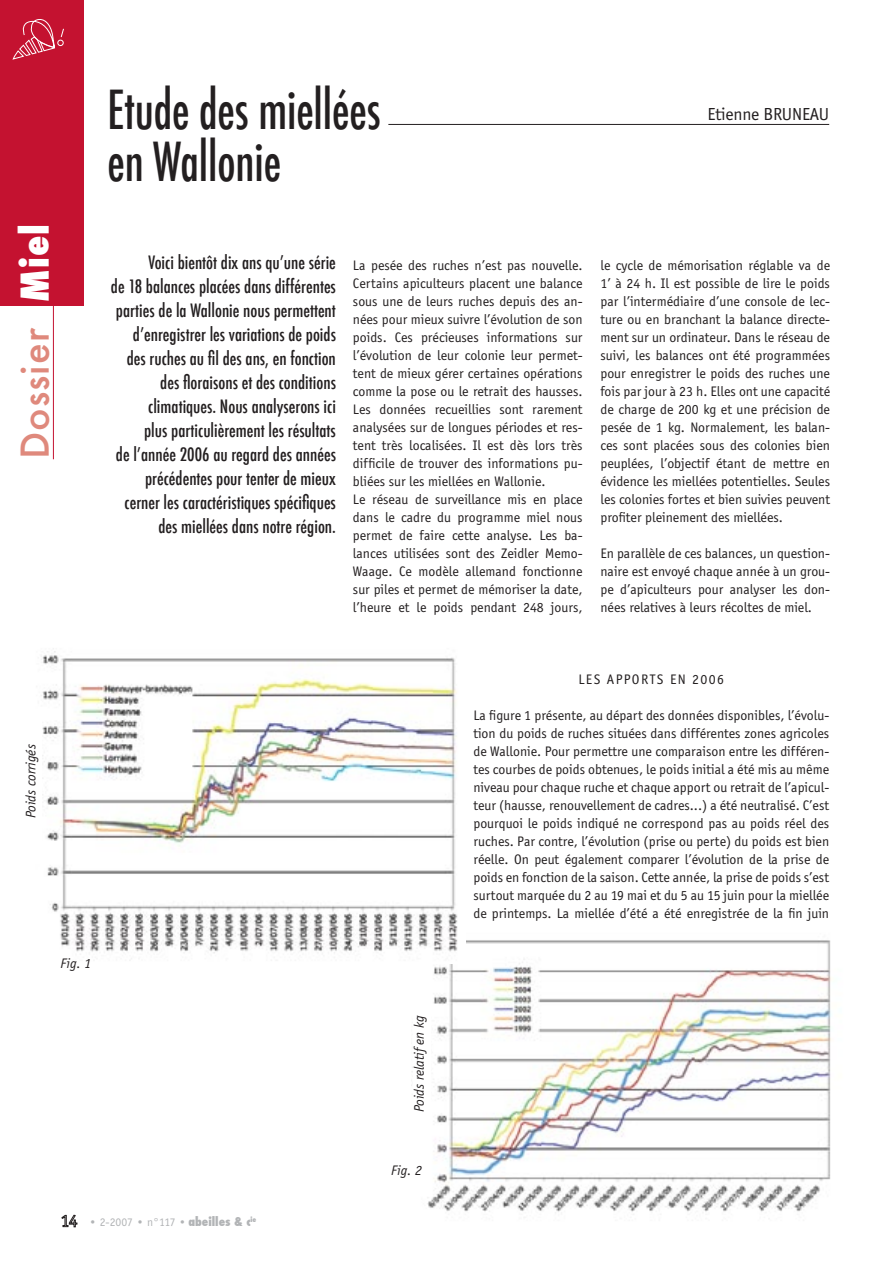
<style>
.page{position:relative;width:893px;height:1263px;background:#fff}
.page>*{position:absolute;margin:0;border:0;box-sizing:border-box;transform-origin:0 0}
.t1{font:500 condensed 52.5px/52.5px "Futura";letter-spacing:-.005em;color:#231f20;scale:.9 1}
.t2{font:500 37.5px "Futura";letter-spacing:.03em;color:#df897c}
.t3{font:500 condensed 18px/24px "Futura";color:#231f20;text-align:right}
.t4{font:18px "Officina Sans";letter-spacing:-.01em;color:#231f20}
.t5{font:14.25px/18px "Officina Sans";color:#231f20;text-align:justify}
.t6{font:italic 14.25px "Officina Sans";color:#231f20}
.t7{font:14.25px "Officina Sans";letter-spacing:.1em;color:#231f20}
.t8{font:12px "Officina Sans";color:#b2b4b6}
.s1{font-weight:800;font-stretch:condensed;color:#fff}
.s2{font-family:"Futura";font-weight:800;font-stretch:condensed}
</style>
<div class="page">
<svg style="left:62px;top:1214px;width:15px;height:13px"></svg>
<div style="left:0;top:0;width:84px;height:306px;background:#c41230"></div>
<hr style="left:53px;top:48px;width:1px;height:411px;background:#c41230">
<hr style="left:388px;top:124px;width:441px;height:1px;background:#231f20">
<svg style="left:12px;top:19px;width:52px;height:41px"></svg>
<img style="left:411px;top:940px;width:420px;height:272px">
<div style="left:413px;top:1002px;width:17px;height:123px;background:#fff"></div>
<img style="left:42px;top:648px;width:424px;height:315px">
<p class="t2" style="left:9px;top:459px;width:237px;rotate:-90deg">Dossier <span class="s1">Miel</span></p>
<p class="t1" style="left:107px;top:83px;width:305px">Etude des miellées en Wallonie</p>
<p class="t4" style="left:708px;top:104px;width:123px">Etienne BRUNEAU</p>
<p class="t3" style="left:111px;top:250px;width:227px">Voici bientôt dix ans quʼune série<br>de 18 balances placées dans différentes parties de la Wallonie nous permettent dʼenregistrer les variations de poids des ruches au fil des ans, en fonction des floraisons et des conditions climatiques. Nous analyserons ici<br>plus particulièrement les résultats<br>de lʼannée 2006 au regard des années précédentes pour tenter de mieux cerner les caractéristiques spécifiques des miellées dans notre région.</p>
<p class="t5" style="left:353px;top:256px;width:231px">La pesée des ruches n’est pas nouvelle.<br>Certains apiculteurs placent une balance sous une de leurs ruches depuis des an&shy;nées pour mieux suivre l’évolution de son poids. Ces précieuses informations sur l’évolution de leur colonie leur permet&shy;tent de mieux gérer certaines opérations comme la pose ou le retrait des hausses.<br>Les données recueillies sont rarement analysées sur de longues périodes et res&shy;tent très localisées. Il est dès lors très difficile de trouver des informations pu&shy;bliées sur les miellées en Wallonie.</p>
<p class="t5" style="left:353px;top:490px;width:231px">Le réseau de surveillance mis en place dans le cadre du programme miel nous permet de faire cette analyse. Les ba&shy;lances utilisées sont des Zeidler Memo-Waage. Ce modèle allemand fonctionne sur piles et permet de mémoriser la date, l’heure et le poids pendant 248 jours,</p>
<p class="t5" style="left:600px;top:256px;width:231px">le cycle de mémorisation réglable va de 1’ à 24 h. Il est possible de lire le poids par l’intermédiaire d’une console de lec&shy;ture ou en branchant la balance directe&shy;ment sur un ordinateur. Dans le réseau de suivi, les balances ont été programmées pour enregistrer le poids des ruches une fois par jour à 23 h. Elles ont une capacité de charge de 200 kg et une précision de pesée de 1 kg. Normalement, les balan&shy;ces sont placées sous des colonies bien peuplées, l’objectif étant de mettre en évidence les miellées potentielles. Seules les colonies fortes et bien suivies peuvent profiter pleinement des miellées.</p>
<p class="t5" style="left:600px;top:544px;width:231px">En parallèle de ces balances, un question&shy;naire est envoyé chaque année à un grou&shy;pe d’apiculteurs pour analyser les don&shy;nées relatives à leurs récoltes de miel.</p>
<p class="t6" style="left:23px;top:818px;width:76px;rotate:-90deg">Poids corrigés</p>
<p class="t6" style="left:61px;top:956px;width:32px">Fig. 1</p>
<p class="t8" style="left:89px;top:1215px;width:169px">• 2-2007 • n°117 • <span class="s2">abeilles &amp; c</span><sup>ie</sup></p>
<p class="t6" style="left:411px;top:1112px;width:99px;rotate:-90deg">Poids relatifen kg</p>
<p class="t6" style="left:391px;top:1162px;width:32px">Fig. 2</p>
<p class="t7" style="left:578px;top:671px;width:147px">LES APPORTS EN 2006</p>
<p class="t5" style="left:473px;top:706px;width:357px">La figure 1 présente, au départ des données disponibles, l’évolu&shy;tion du poids de ruches situées dans différentes zones agricoles de Wallonie. Pour permettre une comparaison entre les différen&shy;tes courbes de poids obtenues, le poids initial a été mis au même niveau pour chaque ruche et chaque apport ou retrait de l’apicul&shy;teur (hausse, renouvellement de cadres...) a été neutralisé. C’est pourquoi le poids indiqué ne correspond pas au poids réel des ruches. Par contre, l’évolution (prise ou perte) du poids est bien réelle. On peut également comparer l’évolution de la prise de poids en fonction de la saison. Cette année, la prise de poids s’est surtout marquée du 2 au 19 mai et du 5 au 15 juin pour la miellée de printemps. La miellée d’été a été enregistrée de la fin juin</p>
</div>
